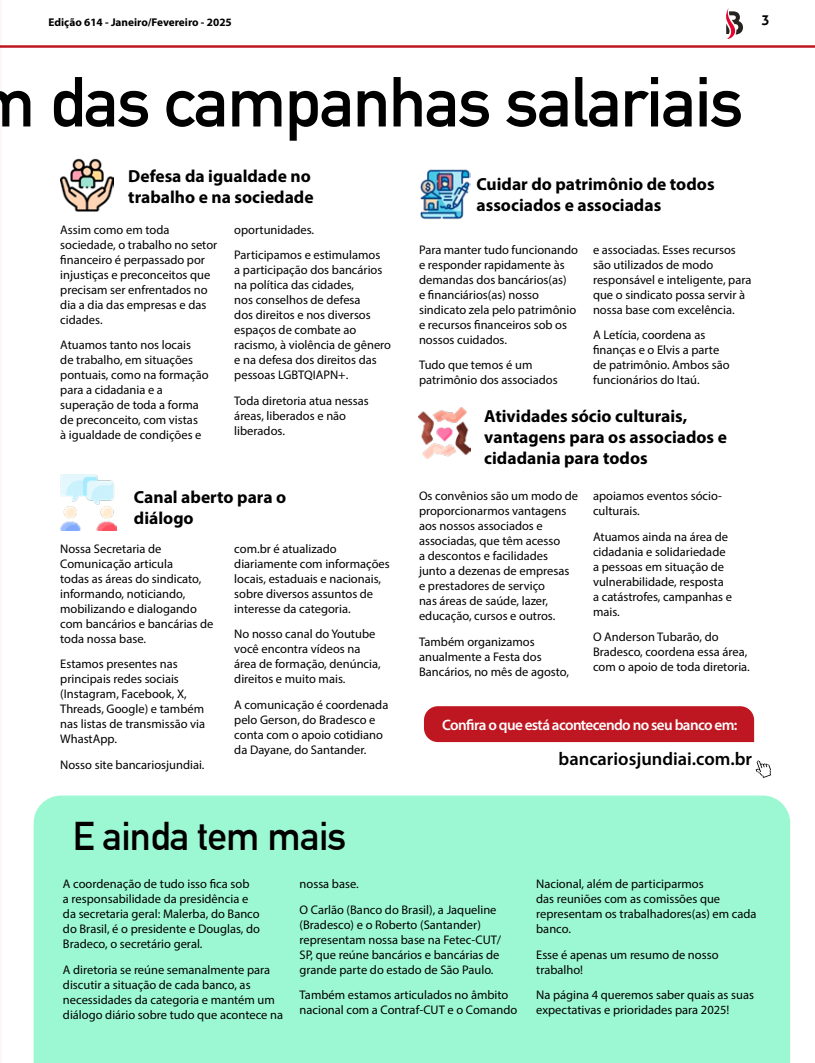
<style>
.page{position:relative;width:815px;height:1063px;background:#fff}
.page>*{position:absolute;margin:0;border:0;box-sizing:border-box;transform-origin:0 0}
.t1{font:700 69.5px "DIN Alternate";letter-spacing:-.02em;color:#000}
.t2{font:700 39.25px "DIN Alternate";letter-spacing:-.02em;color:#000}
.t3{font:600 18.5px "Myriad Pro";color:#000}
.t4{font:700 17.5px/21px "Myriad Pro";color:#000}
.t5{font:600 15.12px "Myriad Pro";letter-spacing:-.04em;color:#fff}
.t6{font:700 13.75px "Aller";color:#000}
.t7{font:12.5px/15px "Myriad Pro";color:#000}
.t8{font:700 11.25px "Myriad Pro";color:#000}
</style>
<div class="page">
<hr style="left:0;top:45px;width:815px;height:3px;background:#bf1721">
<svg style="left:726px;top:8px;width:17px;height:31px"></svg>
<hr style="left:0;top:0;width:2px;height:1063px;background:#fcf6f6">
<div style="left:34px;top:796px;width:756px;height:267px;background:#9cf8d2"></div>
<img style="left:60px;top:475px;width:56px;height:55px">
<img style="left:420px;top:169px;width:50px;height:51px">
<img style="left:60px;top:158px;width:53px;height:53px">
<img style="left:419px;top:407px;width:51px;height:51px">
<svg style="left:756px;top:760px;width:15px;height:18px"></svg>
<div style="left:424px;top:706px;width:330px;height:36px;background:#bf1721"></div>
<p class="t8" style="left:49px;top:15px;width:185px">Edição 614 - Janeiro/Fevereiro - 2025</p>
<p class="t6" style="left:761px;top:12px;width:10px">3</p>
<h1 class="t1" style="left:-24px;top:49px;width:769px">m das campanhas salariais</h1>
<h3 class="t4" style="left:128px;top:165px;width:187px">Defesa da igualdade no trabalho e na sociedade</h3>
<p class="t7" style="left:60px;top:222px;width:158px">Assim como em toda sociedade, o trabalho no setor financeiro é perpassado por injustiças e preconceitos que precisam ser enfrentados no dia a dia das empresas e das cidades.</p>
<p class="t7" style="left:60px;top:337px;width:150px">Atuamos tanto nos locais<br>de trabalho, em situações pontuais, como na formação para a cidadania e a superação de toda a forma de preconceito, com vistas<br>à igualdade de condições e</p>
<p class="t7" style="left:234px;top:217px;width:148px;line-height:25.6px">oportunidades.<br>Participamos e estimulamos</p>
<p class="t7" style="left:234px;top:262px;width:158px">a participação dos bancários na política das cidades,<br>nos conselhos de defesa<br>dos direitos e nos diversos espaços de combate ao racismo, à violência de gênero e na defesa dos direitos das pessoas LGBTQIAPN+.</p>
<p class="t7" style="left:234px;top:393px;width:136px">Toda diretoria atua nessas áreas, liberados e não liberados.</p>
<h3 class="t4" style="left:134px;top:486px;width:154px">Canal aberto para o diálogo</h3>
<p class="t7" style="left:60px;top:541px;width:155px">Nossa Secretaria de<br>Comunicação articula<br>todas as áreas do sindicato, informando, noticiando, mobilizando e dialogando com bancários e bancárias de toda nossa base.</p>
<p class="t7" style="left:60px;top:657px;width:146px">Estamos presentes nas principais redes sociais (Instagram, Facebook, X,<br>Threads, Google) e também nas listas de transmissão via<br>WhastApp.</p>
<p class="t7" style="left:60px;top:757px;width:146px">Nosso site bancariosjundiai.</p>
<p class="t7" style="left:234px;top:541px;width:157px">com.br é atualizado diariamente com informações locais, estaduais e nacionais, sobre diversos assuntos de interesse da categoria.</p>
<p class="t7" style="left:234px;top:627px;width:148px">No nosso canal do Youtube você encontra vídeos na área de formação, denúncia, direitos e muito mais.</p>
<p class="t7" style="left:234px;top:697px;width:156px">A comunicação é coordenada pelo Gerson, do Bradesco e conta com o apoio cotidiano da Dayane, do Santander.</p>
<h2 class="t2" style="left:73px;top:806px;width:275px">E ainda tem mais</h2>
<h3 class="t4" style="left:477px;top:173px;width:240px">Cuidar do patrimônio de todos associados e associadas</h3>
<p class="t7" style="left:419px;top:242px;width:160px">Para manter tudo funcionando e responder rapidamente às demandas dos bancários(as)<br>e financiários(as) nosso sindicato zela pelo patrimônio e recursos financeiros sob os nossos cuidados.</p>
<p class="t7" style="left:419px;top:357px;width:140px">Tudo que temos é um patrimônio dos associados</p>
<p class="t7" style="left:593px;top:242px;width:160px">e associadas. Esses recursos são utilizados de modo responsável e inteligente, para que o sindicato possa servir à nossa base com excelência.</p>
<p class="t7" style="left:593px;top:327px;width:138px">A Letícia, coordena as finanças e o Elvis a parte de patrimônio. Ambos são funcionários do Itaú.</p>
<h3 class="t4" style="left:484px;top:405px;width:244px">Atividades sócio culturais, vantagens para os associados e cidadania para todos</h3>
<p class="t7" style="left:419px;top:488px;width:161px">Os convênios são um modo de proporcionarmos vantagens aos nossos associados e associadas, que têm acesso<br>a descontos e facilidades junto a dezenas de empresas e prestadores de serviço<br>nas áreas de saúde, lazer, educação, cursos e outros.</p>
<p class="t7" style="left:419px;top:634px;width:152px">Também organizamos anualmente a Festa dos<br>Bancários, no mês de agosto,</p>
<p class="t7" style="left:593px;top:488px;width:130px">apoiamos eventos sócio&shy;culturais.</p>
<p class="t7" style="left:593px;top:529px;width:141px">Atuamos ainda na área de cidadania e solidariedade a pessoas em situação de vulnerabilidade, resposta a catástrofes, campanhas e mais.</p>
<p class="t7" style="left:593px;top:629px;width:158px">O Anderson Tubarão, do<br>Bradesco, coordena essa área, com o apoio de toda diretoria.</p>
<p class="t5" style="left:442px;top:715px;width:297px">Confira o que está acontecendo no seu banco em:</p>
<h3 class="t3" style="left:559px;top:747px;width:195px">bancariosjundiai.com.br</h3>
<p class="t7" style="left:63px;top:876px;width:199px">A coordenação de tudo isso fica sob<br>a responsabilidade da presidência e da secretaria geral: Malerba, do Banco do Brasil, é o presidente e Douglas, do Bradeco, o secretário geral.</p>
<p class="t7" style="left:63px;top:962px;width:222px">A diretoria se reúne semanalmente para discutir a situação de cada banco, as necessidades da categoria e mantém um diálogo diário sobre tudo que acontece na</p>
<p class="t7" style="left:300px;top:871px;width:198px;line-height:25.6px">nossa base.<br>O Carlão (Banco do Brasil), a Jaqueline</p>
<p class="t7" style="left:300px;top:917px;width:203px">(Bradesco) e o Roberto (Santander) representam nossa base na Fetec-CUT/ SP, que reúne bancários e bancárias de grande parte do estado de São Paulo.</p>
<p class="t7" style="left:300px;top:987px;width:219px">Também estamos articulados no âmbito nacional com a Contraf-CUT e o Comando</p>
<p class="t7" style="left:536px;top:876px;width:222px">Nacional, além de participarmos<br>das reuniões com as comissões que representam os trabalhadores(as) em cada banco.</p>
<p class="t7" style="left:536px;top:947px;width:184px">Esse é apenas um resumo de nosso trabalho!</p>
<p class="t7" style="left:536px;top:987px;width:219px">Na página 4 queremos saber quais as suas expectativas e prioridades para 2025!</p>
</div>
